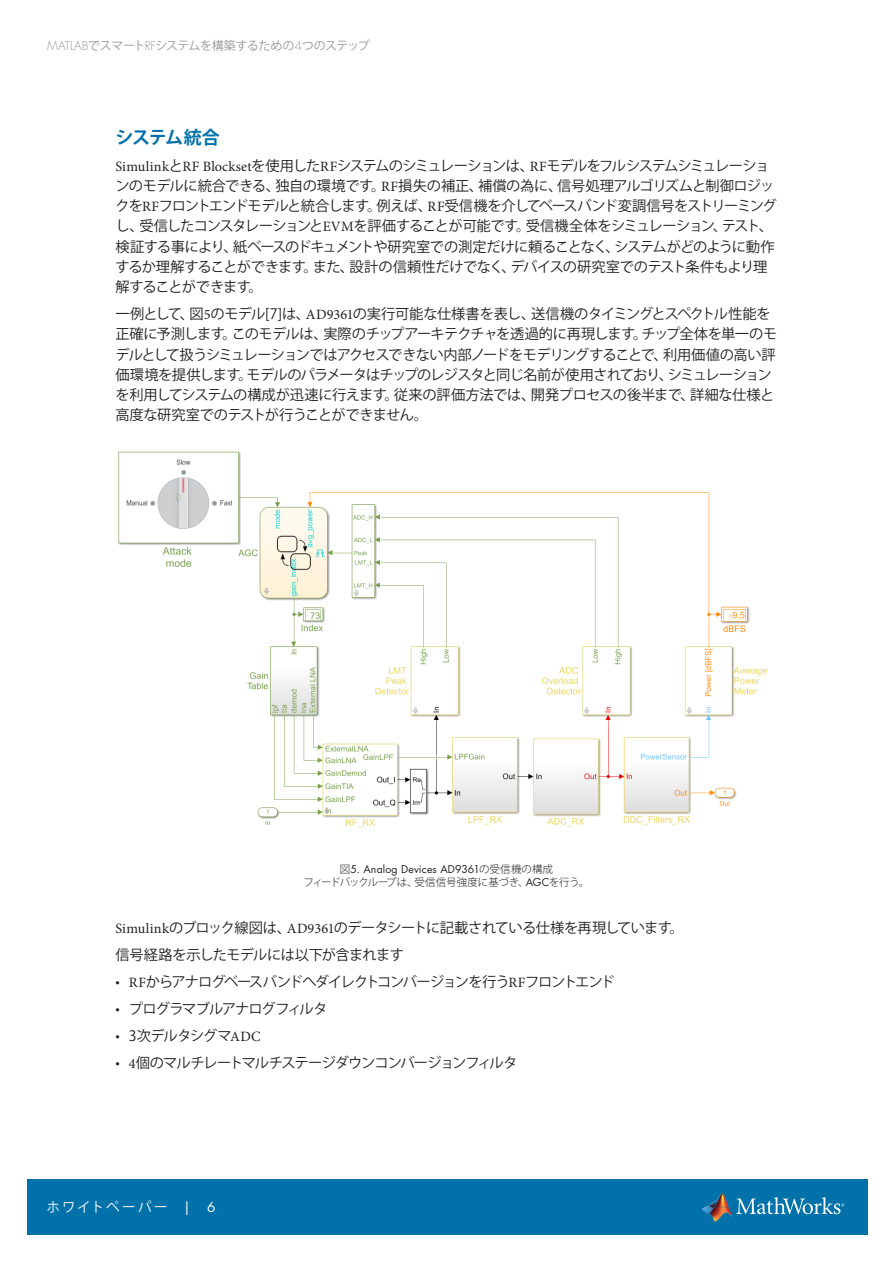
<style>
.page{position:relative;width:893px;height:1263px;background:#fff}
.page>*{position:absolute;margin:0;border:0;box-sizing:border-box;transform-origin:0 0}
.t1{font:700 18px "Koz Go Pr 6 N";letter-spacing:-.07em;color:#0071a9}
.t2{font:14.25px/20.2px "Koz Go Pr 6 N";letter-spacing:-.05em;color:#231f20}
.t3{font:14.25px "Koz Go Pr 6 N";letter-spacing:-.085em;color:#231f20}
.t4{font:14.25px "Koz Go Pr 6 N";letter-spacing:-.075em;color:#231f20}
.t5{font:13.5px "Koz Go Pr 6 N";letter-spacing:.16em;color:#fff}
.t6{font:12px "Koz Go Pr 6 N";letter-spacing:-.04em;color:#999}
.t7{font:300 10.5px/13.5px "Koz Go Pr 6 N";letter-spacing:-.035em;color:#231f20;text-align:center}
.s1{font-family:"Futura Std";font-weight:300}
.s2{font-family:"Minion Pro"}
.s3{font-family:"Futura Std";font-weight:400}
.s4{font-family:"Futura Std"}
</style>
<div class="page">
<div style="left:27px;top:1179px;width:841px;height:56px;background:#0071a9"></div>
<img style="left:709px;top:1193px;width:20px;height:14px">
<svg style="left:702px;top:1206px;width:7px;height:8px"></svg>
<img style="left:709px;top:1207px;width:23px;height:14px">
<svg style="left:736px;top:1197px;width:108px;height:17px"></svg>
<img style="left:118px;top:451px;width:650px;height:377px">
<p class="t6" style="left:47px;top:39px;width:324px"><span class="s1">MATLAB</span>でスマート<span class="s1">RF</span>システムを構築するための<span class="s1">4</span>つのステップ</p>
<p class="t1" style="left:115px;top:127px;width:106px">システム統合</p>
<p class="t2" style="left:115px;top:156px;width:663px"><span class="s2">Simulink</span>と<span class="s2">RF Blockset</span>を使用した<span class="s2">RF</span>システムのシミュレーションは、<span class="s2">RF</span>モデルをフルシステムシミュレーションのモデルに統合できる、独自の環境です。<span class="s2">RF</span>損失の補正、補償の為に、信号処理アルゴリズムと制御ロジックを<span class="s2">RF</span>フロントエンドモデルと統合します。例えば、<span class="s2">RF</span>受信機を介してベースバンド変調信号をストリーミングし、受信したコンスタレーションと<span class="s2">EVM</span>を評価することが可能です。受信機全体をシミュレーション、テスト、検証する事により、紙ベースのドキュメントや研究室での測定だけに頼ることなく、システムがどのように動作するか理解することができます。また、設計の信頼性だけでなく、デバイスの研究室でのテスト条件もより理解することができます。</p>
<p class="t2" style="left:115px;top:304px;width:663px">一例として、図<span class="s2">5</span>のモデル[7]は、<span class="s2">AD9361</span>の実行可能な仕様書を表し、送信機のタイミングとスペクトル性能を正確に予測します。このモデルは、実際のチップアーキテクチャを透過的に再現します。チップ全体を単一のモデルとして扱うシミュレーションではアクセスできない内部ノードをモデリングすることで、利用価値の高い評価環境を提供します。モデルのパラメータはチップのレジスタと同じ名前が使用されており、シミュレーションを利用してシステムの構成が迅速に行えます。従来の評価方法では、開発プロセスの後半まで、詳細な仕様と高度な研究室でのテストが行うことができません。</p>
<p class="t7" style="left:304px;top:862px;width:287px">図<span class="s3">5. Analog Devices AD9361</span>の受信機の構成<br>フィードバックループは、受信信号強度に基づき、<span class="s3">AGC</span>を行う。</p>
<p class="t2" style="left:115px;top:915px;width:570px;line-height:27px"><span class="s2">Simulink</span>のブロック線図は、<span class="s2">AD9361</span>のデータシートに記載されている仕様を再現しています。信号経路を示したモデルには以下が含まれます</p>
<p class="t3" style="left:115px;top:974px;width:501px">• <span class="s2">RF</span>からアナログベースバンドへダイレクトコンバージョンを行う<span class="s2">RF</span>フロントエンド</p>
<p class="t4" style="left:115px;top:1001px;width:214px">• プログラマブルアナログフィルタ</p>
<p class="t2" style="left:115px;top:1026px;width:147px">• 3次デルタシグマ<span class="s2">ADC</span></p>
<p class="t3" style="left:115px;top:1055px;width:404px">• <span class="s2">4</span>個のマルチレートマルチステージダウンコンバージョンフィルタ</p>
<p class="t5" style="left:46px;top:1200px;width:170px">ホワイトペーパー <span class="s4">| 6</span></p>
</div>
